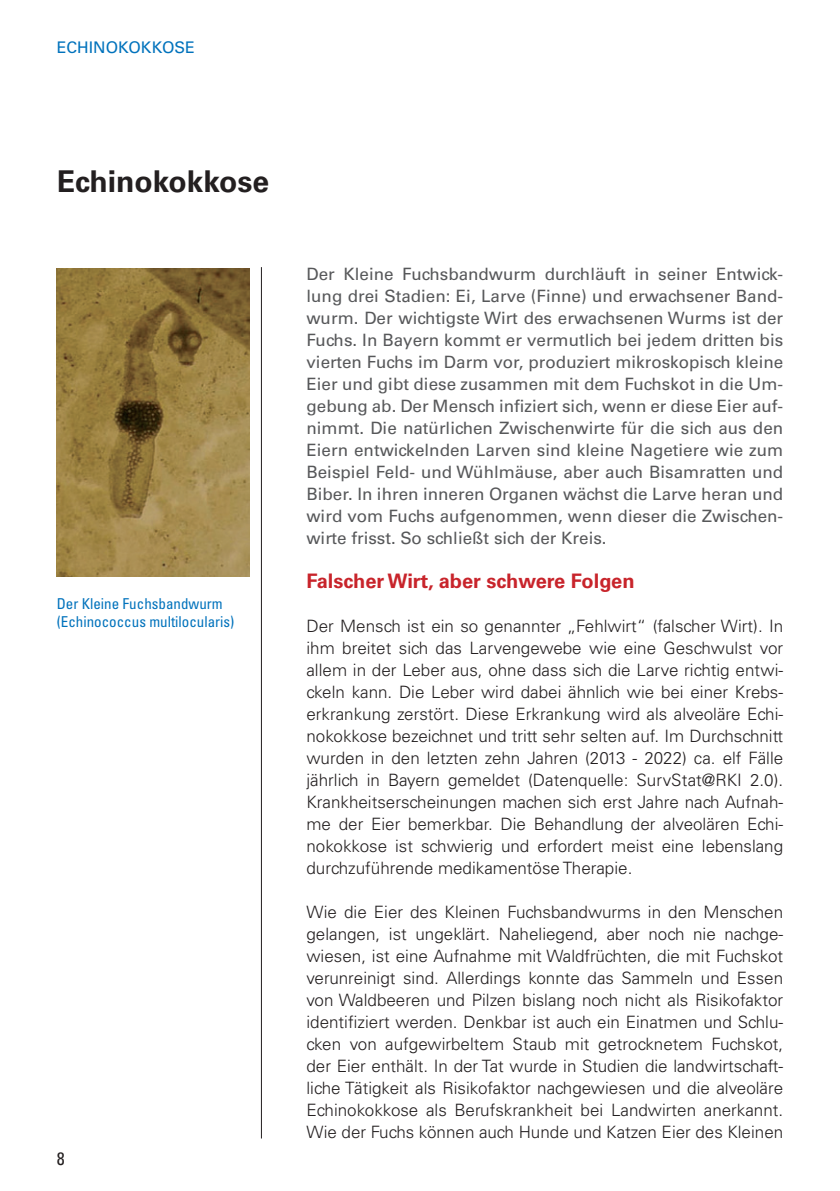
<style>
.page{position:relative;width:840px;height:1191px;background:#fff}
.page>*{position:absolute;margin:0;border:0;box-sizing:border-box;transform-origin:0 0}
._02_Head_1{font:700 30px "Univers LT Std";color:#231f20}
._10_Zwischenhead_Rot{font:700 20px "Univers LT Std";color:#c8242b}
.t1{font:condensed 18px "Univers LT Std";color:#231f20}
._06_Grundtext_100_Sc{font:300 17px/22px "Univers LT Std";color:#231f20;text-align:justify}
._04_Einführung{font:17px/22px "Univers LT Std";color:#57585a;text-align:justify}
.t2{font:16px "Univers LT Std";color:#0072bc}
._07_Bildunterschrift{font:condensed 15px/18px "Univers LT Std";color:#0072bc}
</style>
<div class="page">
<hr style="left:261px;top:267px;width:1px;height:871px;background:#231f20">
<img style="left:57px;top:268px;width:192px;height:308px">
<p class="t2" style="left:57px;top:38px;width:128px">Echi nokokkose</p>
<h1 class="_02_Head_1" style="left:57px;top:164px;width:214px">Echinokokkose</h1>
<p class="_07_Bildunterschrift" style="left:57px;top:594px;width:179px">Der Kleine Fuchsbandwurm (Echinococcus multilocularis)</p>
<p class="t1" style="left:57px;top:1147px;width:9px">8</p>
<p class="_04_Einführung" style="left:306px;top:263px;width:478px">Der Kleine Fuchsbandwurm durchläuft in seiner Entwick&shy;lung drei Stadien: Ei, Larve (Finne) und erwachsener Band&shy;wurm. Der wichtigste Wirt des erwachsenen Wurms ist der Fuchs. In Bayern kommt er vermutlich bei jedem dritten bis vierten Fuchs im Darm vor, produziert mikroskopisch kleine Eier und gibt diese zusammen mit dem Fuchskot in die Um&shy;gebung ab. Der Mensch infiziert sich, wenn er diese Eier auf&shy;nimmt. Die natürlichen Zwischenwirte für die sich aus den Eiern entwickelnden Larven sind kleine Nagetiere wie zum Beispiel Feld- und Wühlmäuse, aber auch Bisamratten und Biber. In ihren inneren Organen wächst die Larve heran und wird vom Fuchs aufgenommen, wenn dieser die Zwischen&shy;wirte frisst. So schließt sich der Kreis.</p>
<h2 class="_10_Zwischenhead_Rot" style="left:306px;top:569px;width:329px">Falscher Wirt, aber schwere Folgen</h2>
<p class="_06_Grundtext_100_Sc" style="left:306px;top:615px;width:478px">Der Mensch ist ein so genannter „Fehlwirt“ (falscher Wirt). In ihm breitet sich das Larvengewebe wie eine Geschwulst vor allem in der Leber aus, ohne dass sich die Larve richtig entwi&shy;ckeln kann. Die Leber wird dabei ähnlich wie bei einer Krebs&shy;erkrankung zerstört. Diese Erkrankung wird als alveoläre Echi&shy;nokokkose bezeichnet und tritt sehr selten auf. Im Durchschnitt wurden in den letzten zehn Jahren (2013 - 2022) ca. elf Fälle jährlich in Bayern gemeldet (Datenquelle: SurvStat@RKI 2.0).<br>Krankheitserscheinungen machen sich erst Jahre nach Aufnah&shy;me der Eier bemerkbar. Die Behandlung der alveolären Echi&shy;nokokkose ist schwierig und erfordert meist eine lebenslang durchzuführende medikamentöse Therapie.</p>
<p class="_06_Grundtext_100_Sc" style="left:306px;top:901px;width:478px">Wie die Eier des Kleinen Fuchsbandwurms in den Menschen gelangen, ist ungeklärt. Naheliegend, aber noch nie nachge&shy;wiesen, ist eine Aufnahme mit Waldfrüchten, die mit Fuchskot verunreinigt sind. Allerdings konnte das Sammeln und Essen von Waldbeeren und Pilzen bislang noch nicht als Risikofaktor identifiziert werden. Denkbar ist auch ein Einatmen und Schlu&shy;cken von aufgewirbeltem Staub mit getrocknetem Fuchskot, der Eier enthält. In der Tat wurde in Studien die landwirtschaft&shy;liche Tätigkeit als Risikofaktor nachgewiesen und die alveoläre Echinokokkose als Berufskrankheit bei Landwirten anerkannt.<br>Wie der Fuchs können auch Hunde und Katzen Eier des Kleinen</p>
</div>
